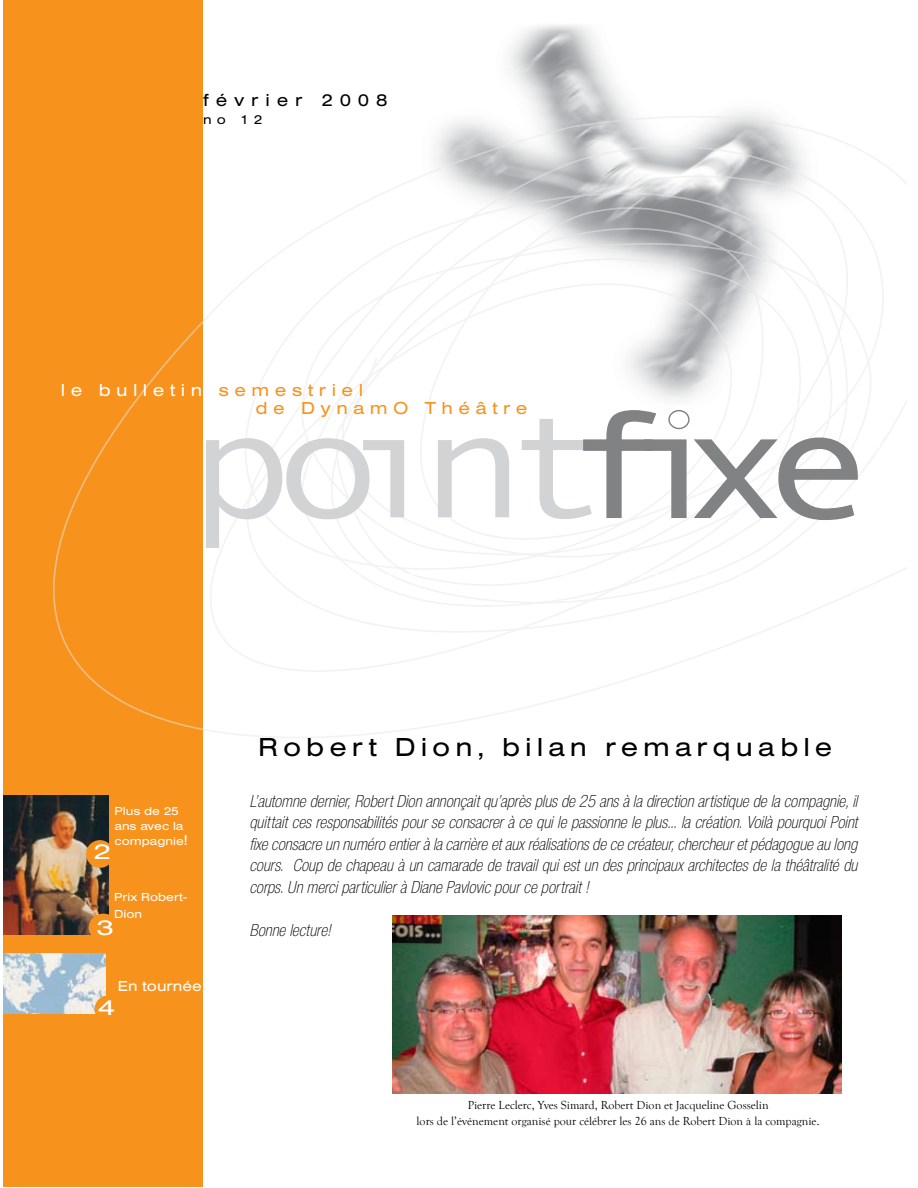
<style>
.page{position:relative;width:918px;height:1188px;background:#fff}
.page>*{position:absolute;margin:0;border:0;box-sizing:border-box;transform-origin:0 0}
.t1{font:27px "Sans Extended Regular DTC";letter-spacing:.18em;color:#000}
.t2{font:22.5px "Sans Extended Regular DTC";color:#fff;scale:1.25 1}
.t3{font:18px/21.6px "Sans Thin Condensed Oblique DTC";color:#000;text-align:justify}
.t4{font:18px/18px "Sans Extended Regular DTC";letter-spacing:.3em;color:#f7931d}
.t5{font:18px "Sans Extended Regular DTC";letter-spacing:.375em;color:#000}
.t6{font:15px "Sans Extended Regular DTC";color:#fff}
.t7{font:13.5px "Sans Extended Regular DTC";color:#000}
.t8{font:12px/16.2px "Goudy Old Style T";color:#000;text-align:center}
.t9{font:12px/15px "Sans Extended Regular DTC";color:#fff}
.s1{color:#fff}
.s2{font-size:15px}
.s3{font-size:13.5px}
</style>
<div class="page">
<div style="left:3px;top:0;width:200px;height:1187px;background:#f7931d"></div>
<img style="left:509px;top:25px;width:262px;height:91px">
<img style="left:3px;top:795px;width:105px;height:139px">
<svg style="left:53px;top:116px;width:854px;height:622px"></svg>
<svg style="left:207px;top:411px;width:200px;height:137px"></svg>
<svg style="left:438px;top:438px;width:71px;height:79px"></svg>
<svg style="left:522px;top:409px;width:336px;height:112px"></svg>
<div style="left:382px;top:408px;width:26px;height:25px;background:#fff;border-radius:50%"></div>
<div style="left:665px;top:406px;width:29px;height:27px;background:#fff;border-radius:50%"></div>
<div style="left:668px;top:410px;width:22px;height:19px;border:1px solid #808284;border-radius:50%"></div>
<div style="left:86px;top:840px;width:28px;height:28px;background:#f7931d;border-radius:50%"></div>
<img style="left:4px;top:953px;width:101px;height:60px">
<div style="left:95px;top:995px;width:27px;height:28px;background:#f7931d;border-radius:50%"></div>
<div style="left:89px;top:914px;width:30px;height:27px;background:#f7931d;border-radius:50%"></div>
<img style="left:392px;top:916px;width:449px;height:178px">
<p class="t5" style="left:203px;top:90px;width:186px">février 2008</p>
<p class="t7" style="left:203px;top:112px;width:61px">no 12</p>
<p class="t4" style="left:256px;top:381px;width:273px;text-indent:-195px"><span class="s1">le bulletin</span> semestriel<br>de DynamO Théâtre</p>
<p class="t9" style="left:115px;top:803px;width:75px">Plus de 25 ans avec la compagnie<span class="s2">!</span></p>
<p class="t2" style="left:93px;top:839px;width:16px">2</p>
<p class="t9" style="left:114px;top:889px;width:75px;line-height:16.5px">Prix Robert-<br>Dion</p>
<h1 class="t1" style="left:258px;top:732px;width:576px">Robert Dion, bilan remarquable</h1>
<p class="t3" style="left:249px;top:790px;width:610px">L’automne dernier, Robert Dion annonçait qu’après plus de 25 ans à la direction artistique de la compagnie, il quittait ces responsabilités pour se consacrer à ce qui le passionne le plus... la création. Voilà pourquoi Point fixe consacre un numéro entier à la carrière et aux réalisations de ce créateur, chercheur et pédagogue au long cours. Coup de chapeau à un camarade de travail qui est un des principaux architectes de la théâtralité du corps. Un merci particulier à Diane Pavlovic pour ce portrait !</p>
<p class="t2" style="left:96px;top:915px;width:16px">3</p>
<p class="t3" style="left:249px;top:919px;width:83px">Bonne lecture!</p>
<p class="t6" style="left:118px;top:977px;width:86px">En tournée</p>
<p class="t2" style="left:98px;top:994px;width:16px">4</p>
<p class="t8" style="left:417px;top:1097px;width:405px">Pierre Leclerc, Yves Simard, Robert Dion et Jacqueline Gosselin<br>lors de l’événement organisé pour célébrer les 26 ans de Robert Dion à la compagnie<span class="s3">.</span></p>
</div>
